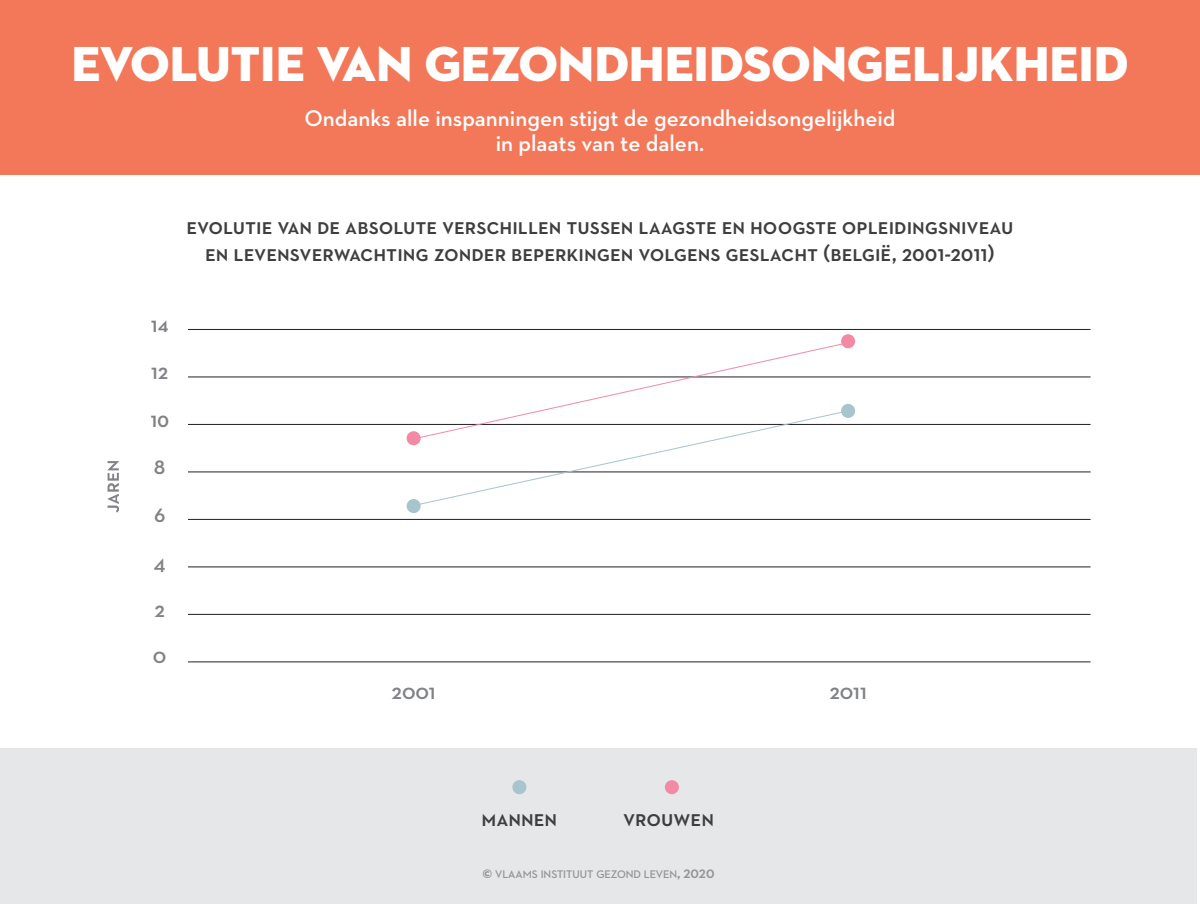
<style>
.page{position:relative;width:1200px;height:904px;background:#fff}
.page>*{position:absolute;margin:0;border:0;box-sizing:border-box;transform-origin:0 0}
.t1{font:50px "Neutraface 2 Display Titling";color:#fff}
.t2{font:600 23px/27px "Neutraface 2 Text";color:#3e3e3f;text-align:center}
.t3{font:600 23px/25px "Neutraface 2 Text";color:#fff;text-align:center}
.t4{font:600 22px "Neutraface 2 Text";color:#808285}
.t5{font:700 11.2px "Neutraface 2 Display";color:#939598}
.s1{font-size:16px}
</style>
<div class="page">
<div style="left:0;top:748px;width:1197px;height:155px;background:#e6e7e9"></div>
<div style="left:0;top:0;width:1200px;height:174px;background:#f37859"></div>
<hr style="left:188px;top:661px;width:903px;height:1px;background:#231f20">
<hr style="left:188px;top:614px;width:903px;height:1px;background:#231f20">
<hr style="left:188px;top:566px;width:903px;height:1px;background:#231f20">
<hr style="left:188px;top:519px;width:903px;height:1px;background:#231f20">
<hr style="left:188px;top:471px;width:903px;height:1px;background:#231f20">
<hr style="left:188px;top:424px;width:903px;height:1px;background:#231f20">
<hr style="left:188px;top:376px;width:903px;height:1px;background:#231f20">
<hr style="left:188px;top:329px;width:903px;height:1px;background:#231f20">
<svg style="left:107px;top:461px;width:12px;height:51px"></svg>
<svg style="left:412px;top:343px;width:437px;height:162px"></svg>
<div style="left:407px;top:499px;width:14px;height:14px;background:#a8c4cc;border-radius:50%"></div>
<div style="left:512px;top:779px;width:14px;height:15px;background:#a8c4cc;border-radius:50%"></div>
<div style="left:841px;top:404px;width:14px;height:14px;background:#a8c4cc;border-radius:50%"></div>
<div style="left:841px;top:334px;width:14px;height:14px;background:#f38aa5;border-radius:50%"></div>
<div style="left:665px;top:779px;width:14px;height:15px;background:#f38aa5;border-radius:50%"></div>
<div style="left:407px;top:431px;width:14px;height:14px;background:#f38aa5;border-radius:50%"></div>
<h1 class="t1" style="left:72px;top:33px;width:1058px">EVOLUTIE VAN GEZONDHEIDSONGELIJKHEID</h1>
<p class="t3" style="left:304px;top:105px;width:593px">Ondanks alle inspanningen stijgt de gezondheidsongelijkheid in plaats van te dalen.</p>
<p class="t2" style="left:187px;top:212px;width:828px">EVOLUTIE VAN DE ABSOLUTE VERSCHILLEN TUSSEN LAAGSTE EN HOOGSTE OPLEIDINGSNIVEAU<br>EN LEVENSVERWACHTING ZONDER BEPERKINGEN VOLGENS GESLACHT (BELGIË, 2001-2011)</p>
<p class="t4" style="left:151px;top:310px;width:19px">14</p>
<p class="t4" style="left:151px;top:358px;width:19px">12</p>
<p class="t4" style="left:150px;top:405px;width:20px">10</p>
<p class="t4" style="left:154px;top:453px;width:13px">8</p>
<p class="t4" style="left:154px;top:500px;width:13px">6</p>
<p class="t4" style="left:154px;top:548px;width:13px">4</p>
<p class="t4" style="left:155px;top:595px;width:12px">2</p>
<p class="t4" style="left:153px;top:641px;width:15px">0</p>
<p class="t4" style="left:392px;top:677px;width:46px">2001</p>
<p class="t4" style="left:829px;top:677px;width:39px">2011</p>
<p class="t2" style="left:481px;top:803px;width:77px">MANNEN</p>
<p class="t2" style="left:623px;top:803px;width:92px">VROUWEN</p>
<p class="t5" style="left:482px;top:867px;width:234px"><span class="s1">©</span> VLAAMS INSTITUUT GEZOND LEVEN<span class="s1">, 2020</span></p>
</div>
